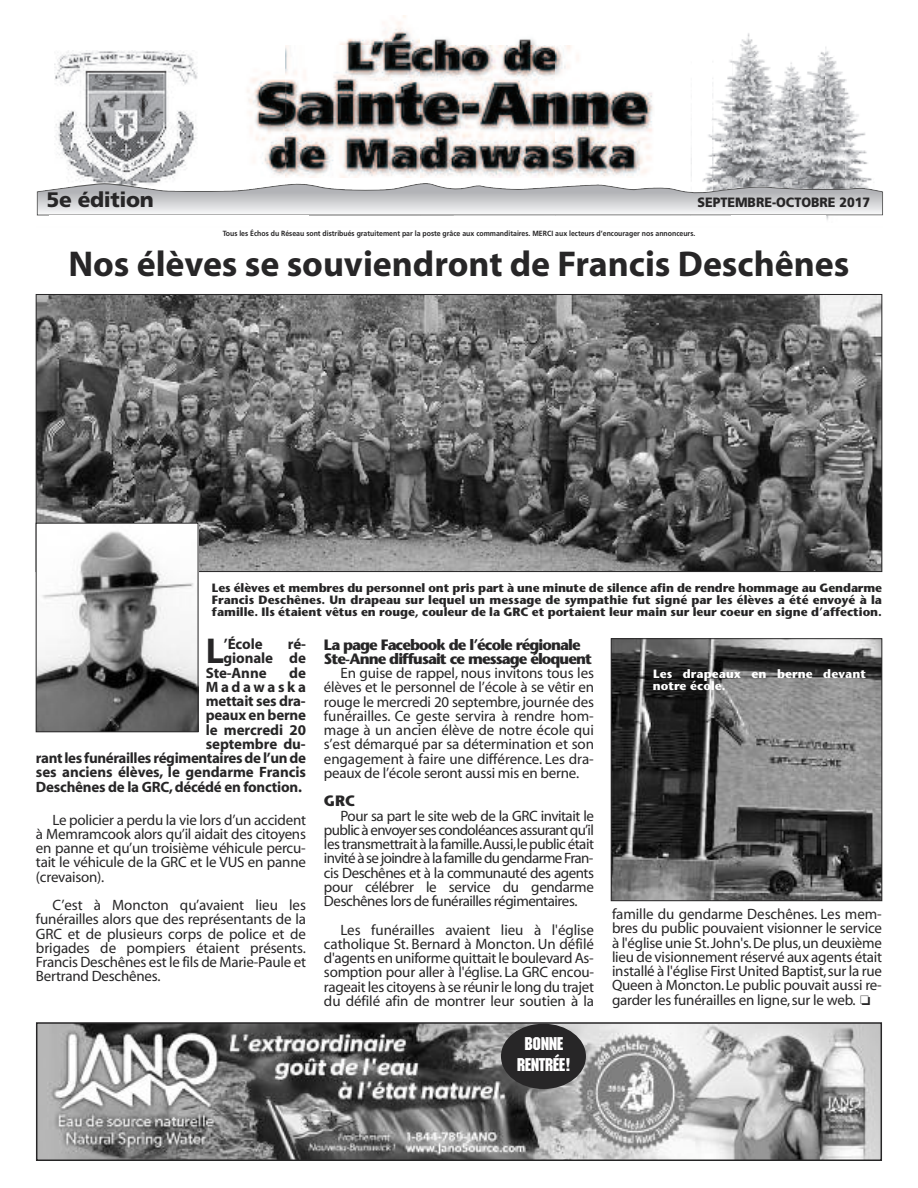
<style>
.page{position:relative;width:918px;height:1188px;background:#fff}
.page>*{position:absolute;margin:0;border:0;box-sizing:border-box;transform-origin:0 0}
.t1{font:700 36.15px "Myriad";color:#272627}
.t2{font:700 36px "Myriad";color:#272627}
.t3{font:900 21px "Frutiger";letter-spacing:-.015em;color:#272627}
.t4{font:18px/21px "Machine";letter-spacing:-.03em;color:#fff;text-align:center}
.t5{font:15px/14.2px "Myriad";letter-spacing:-.015em;color:#272627;text-align:justify}
.t6{font:700 15px/14.2px "Myriad";letter-spacing:-.015em;color:#272627;text-align:right}
.t7{font:700 15px/14.2px "Stone Sans";letter-spacing:-.06em;color:#272627}
.t8{font:900 13.5px "Frutiger";color:#272627;scale:.93 1}
.t9{font:700 12px/12px "Stone Sans";color:#272627;text-align:justify}
.t10{font:700 12px/12px "Stone Sans";letter-spacing:.01em;color:#fff}
.t11{font:700 7.5px "Frutiger";color:#272627;scale:.93 1}
</style>
<div class="page">
<svg style="left:150px;top:189px;width:676px;height:26px;background:#cecfd1"></svg>
<img style="left:340px;top:16px;width:196px;height:29px">
<img style="left:740px;top:37px;width:13px;height:8px">
<img style="left:54px;top:45px;width:772px;height:133px">
<img style="left:713px;top:56px;width:19px;height:135px">
<img style="left:826px;top:51px;width:57px;height:169px">
<img style="left:846px;top:56px;width:27px;height:133px">
<img style="left:36px;top:178px;width:114px;height:38px">
<img style="left:150px;top:178px;width:135px;height:13px">
<img style="left:285px;top:183px;width:406px;height:33px">
<img style="left:655px;top:178px;width:58px;height:14px">
<img style="left:732px;top:178px;width:114px;height:11px">
<img style="left:38px;top:296px;width:842px;height:274px">
<img style="left:613px;top:640px;width:267px;height:259px">
<div style="left:611px;top:638px;width:271px;height:263px;border:1px solid #272627"></div>
<img style="left:39px;top:1025px;width:840px;height:133px">
<div style="left:36px;top:1022px;width:846px;height:139px;border:2px solid #272627"></div>
<div style="left:501px;top:1024px;width:85px;height:65px;background:#272627;border-radius:50%"></div>
<img style="left:38px;top:525px;width:158px;height:205px">
<div style="left:36px;top:523px;width:162px;height:209px;border:1px solid #272627"></div>
<h3 class="t3" style="left:47px;top:192px;width:109px">5e édition</h3>
<p class="t8" style="left:697px;top:197px;width:187px">SEPTEMBRE-OCTOBRE 2017</p>
<p class="t11" style="left:223px;top:230px;width:510px">Tous les Échos du Réseau sont distribués gratuitement par la poste grâce aux commanditaires. MERCI aux lecteurs d’encourager nos annonceurs.</p>
<h2 class="t2" style="left:68px;top:250px;width:783px">Nos élèves se souviendront de Francis Deschênes</h2>
<p class="t9" style="left:212px;top:583px;width:672px">Les élèves et membres du personnel ont pris part à une minute de silence afin de rendre hommage au Gendarme Francis Deschênes. Un drapeau sur lequel un message de sympathie fut signé par les élèves a été envoyé à la famille. Ils étaient vêtus en rouge, couleur de la GRC et portaient leur main sur leur coeur en signe d’affection.</p>
<h1 class="t1" style="left:206px;top:638px;width:20px">L</h1>
<p class="t6" style="left:224px;top:638px;width:40px">’École</p>
<p class="t6" style="left:288px;top:638px;width:20px">ré-</p>
<p class="t6" style="left:223px;top:653px;width:84px">gionale de</p>
<p class="t6" style="left:206px;top:667px;width:62px">Ste-Anne</p>
<p class="t6" style="left:36px;top:667px;width:272px">de<br>Madawaska<br>mettait ses dra-<br>peaux en berne<br>le mercredi 20<br>septembre du-<br>rant les funérailles régimentaires de l’un de ses anciens élèves, le gendarme Francis<br>Deschênes de la GRC,décédé en fonction.</p>
<p class="t5" style="left:36px;top:814px;width:272px;text-indent:17px">Le policier a perdu la vie lors d’un accident à Memramcook alors qu’il aidait des citoyens en panne et qu’un troisième véhicule percu&shy;tait le véhicule de la GRC et le VUS en panne (crevaison).</p>
<p class="t5" style="left:36px;top:899px;width:272px;text-indent:17px">C’est à Moncton qu’avaient lieu les funérailles alors que des représentants de la GRC et de plusieurs corps de police et de brigades de pompiers étaient présents.<br>Francis Deschênes est le fils de Marie-Paule et Bertrand Deschênes.</p>
<p class="t7" style="left:324px;top:639px;width:270px">La page Facebook de l’école régionale<br>Ste-Anne diffusait ce message éloquent</p>
<p class="t5" style="left:324px;top:667px;width:272px;text-indent:16px">En guise de rappel, nous invitons tous les élèves et le personnel de l’école à se vêtir en rouge le mercredi 20 septembre, journée des funérailles. Ce geste servira à rendre hom&shy;mage à un ancien élève de notre école qui s’est démarqué par sa détermination et son engagement à faire une différence. Les dra&shy;peaux de l’école seront aussi mis en berne.</p>
<p class="t7" style="left:324px;top:795px;width:33px">GRC</p>
<p class="t5" style="left:324px;top:810px;width:272px;text-indent:17px">Pour sa part le site web de la GRC invitait le publicàenvoyersescondoléancesassurantqu’il lestransmettraitàlafamille.Aussi,lepublicétait invitéàsejoindreàlafamilledugendarmeFran&shy;cis Deschênes et à la communauté des agents pour célébrer le service du gendarme Deschênes lors de funérailles régimentaires.</p>
<p class="t5" style="left:324px;top:924px;width:272px;text-indent:17px">Les funérailles avaient lieu à l'église catholique St. Bernard à Moncton. Un défilé d'agents en uniforme quittait le boulevard As&shy;somption pour aller à l'église. La GRC encou&shy;rageait les citoyens à se réunir le long du trajet du défilé afin de montrer leur soutien à la</p>
<p class="t4" style="left:517px;top:1036px;width:56px">BONNE<br>RENTRÉE!</p>
<p class="t10" style="left:653px;top:669px;width:215px">Les drapeaux en berne devant notre école.</p>
<p class="t5" style="left:612px;top:908px;width:272px">famille du gendarme Deschênes. Les mem&shy;bres du public pouvaient visionner le service à l'église unie St.John's.De plus,un deuxième lieu de visionnement réservé aux agents était installé à l'église First United Baptist,sur la rue Queen à Moncton.Le public pouvait aussi re&shy;garder les funérailles en ligne,sur le web. ❏</p>
</div>
